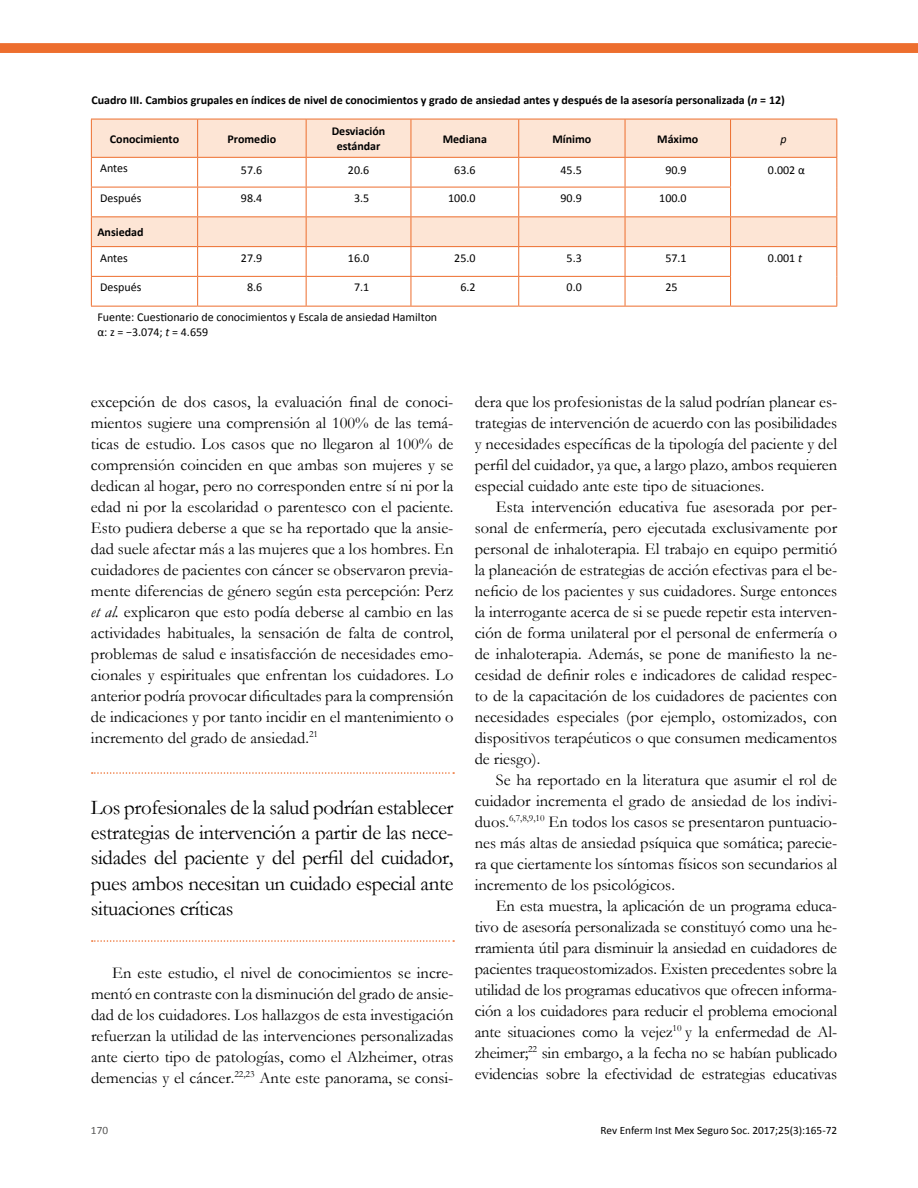
<style>
.page{position:relative;width:918px;height:1188px;background:#fff}
.page>*{position:absolute;margin:0;border:0;box-sizing:border-box;transform-origin:0 0}
.t1{font:21px/25.2px "Garamond";letter-spacing:-.02em;color:#000;text-align:justify}
.t2{font:16.5px/21px "Garamond";color:#000;text-align:justify}
.t3{font:12px/14.4px "Calibri";color:#000}
.t4{font:700 12px/14.4px "Calibri";color:#000;text-align:center}
.t5{font:italic 12px "Calibri";color:#000}
.t6{font:11.25px "Calibri";color:#000}
.t7{font:11.25px "Calibri";color:#575756}
.s1{font-style:italic}
</style>
<div class="page">
<svg style="left:0;top:43px;width:918px;height:10px;background:#ed7031"></svg>
<hr style="left:731px;top:306px;width:106px;height:1px;background:#ed6e2e">
<hr style="left:91px;top:306px;width:107px;height:1px;background:#ed6e2e">
<hr style="left:198px;top:306px;width:108px;height:1px;background:#ed6e2e">
<hr style="left:306px;top:306px;width:105px;height:1px;background:#ed6e2e">
<hr style="left:411px;top:306px;width:108px;height:1px;background:#ed6e2e">
<hr style="left:519px;top:306px;width:106px;height:1px;background:#ed6e2e">
<hr style="left:625px;top:306px;width:106px;height:1px;background:#ed6e2e">
<svg style="left:91px;top:119px;width:746px;height:187px"></svg>
<hr style="left:731px;top:246px;width:106px;height:1px;background:#ed6e2e">
<svg style="left:92px;top:772px;width:362px;height:2px"></svg>
<svg style="left:92px;top:940px;width:362px;height:2px"></svg>
<p class="t4" style="left:91px;top:93px;width:695px">Cuadro III. Cambios grupales en índices de nivel de conocimientos y grado de ansiedad antes y después de la asesoría personalizada (<span class="s1">n</span> = 12)</p>
<p class="t4" style="left:110px;top:131px;width:71px">Conocimiento</p>
<p class="t4" style="left:228px;top:131px;width:50px">Promedio</p>
<p class="t4" style="left:332px;top:124px;width:55px">Desviación estándar</p>
<p class="t4" style="left:443px;top:131px;width:46px">Mediana</p>
<p class="t4" style="left:552px;top:131px;width:41px">Mínimo</p>
<p class="t4" style="left:657px;top:131px;width:42px">Máximo</p>
<p class="t5" style="left:781px;top:131px;width:8px">p</p>
<p class="t3" style="left:100px;top:161px;width:29px">Antes</p>
<p class="t3" style="left:241px;top:163px;width:23px">57.6</p>
<p class="t3" style="left:348px;top:163px;width:23px">20.6</p>
<p class="t3" style="left:454px;top:163px;width:23px">63.6</p>
<p class="t3" style="left:561px;top:163px;width:23px">45.5</p>
<p class="t3" style="left:665px;top:163px;width:23px">90.9</p>
<p class="t3" style="left:768px;top:163px;width:38px">0.002 α</p>
<p class="t3" style="left:100px;top:191px;width:43px">Después</p>
<p class="t3" style="left:241px;top:191px;width:23px">98.4</p>
<p class="t3" style="left:354px;top:191px;width:17px">3.5</p>
<p class="t3" style="left:448px;top:191px;width:29px">100.0</p>
<p class="t3" style="left:561px;top:191px;width:23px">90.9</p>
<p class="t3" style="left:659px;top:191px;width:29px">100.0</p>
<p class="t4" style="left:97px;top:225px;width:48px">Ansiedad</p>
<p class="t3" style="left:100px;top:250px;width:29px">Antes</p>
<p class="t3" style="left:241px;top:250px;width:23px">27.9</p>
<p class="t3" style="left:348px;top:250px;width:23px">16.0</p>
<p class="t3" style="left:454px;top:250px;width:23px">25.0</p>
<p class="t3" style="left:567px;top:250px;width:17px">5.3</p>
<p class="t3" style="left:665px;top:250px;width:23px">57.1</p>
<p class="t3" style="left:768px;top:250px;width:36px">0.001 <span class="s1">t</span></p>
<p class="t3" style="left:100px;top:280px;width:43px">Después</p>
<p class="t3" style="left:247px;top:280px;width:17px">8.6</p>
<p class="t3" style="left:354px;top:280px;width:17px">7.1</p>
<p class="t3" style="left:460px;top:280px;width:17px">6.2</p>
<p class="t3" style="left:567px;top:280px;width:17px">0.0</p>
<p class="t3" style="left:665px;top:280px;width:14px">25</p>
<p class="t3" style="left:97px;top:310px;width:341px">Fuente: Cuestionario de conocimientos y Escala de ansiedad Hamilton α: z = −3.074; <span class="s1">t</span> = 4.659</p>
<p class="t2" style="left:91px;top:391px;width:364px">excepción de dos casos, la evaluación final de conoci&shy;mientos sugiere una comprensión al 100% de las temá&shy;ticas de estudio. Los casos que no llegaron al 100% de comprensión coinciden en que ambas son mujeres y se dedican al hogar, pero no corresponden entre sí ni por la edad ni por la escolaridad o parentesco con el paciente.<br>Esto pudiera deberse a que se ha reportado que la ansie&shy;dad suele afectar más a las mujeres que a los hombres. En cuidadores de pacientes con cáncer se observaron previa&shy;mente diferencias de género según esta percepción: Perz <span class="s1">et al.</span> explicaron que esto podía deberse al cambio en las actividades habituales, la sensación de falta de control, problemas de salud e insatisfacción de necesidades emo&shy;cionales y espirituales que enfrentan los cuidadores. Lo anterior podría provocar dificultades para la comprensión de indicaciones y por tanto incidir en el mantenimiento o incremento del grado de ansiedad.<sup>21</sup></p>
<p class="t1" style="left:91px;top:795px;width:364px">Los profesionales de la salud podrían establecer estrategias de intervención a partir de las nece&shy;sidades del paciente y del perfil del cuidador, pues ambos necesitan un cuidado especial ante situaciones críticas</p>
<p class="t2" style="left:91px;top:962px;width:364px;text-indent:21px">En este estudio, el nivel de conocimientos se incre&shy;mentó en contraste con la disminución del grado de ansie&shy;dad de los cuidadores. Los hallazgos de esta investigación refuerzan la utilidad de las intervenciones personalizadas ante cierto tipo de patologías, como el Alzheimer, otras demencias y el cáncer.<sup>22,23</sup> Ante este panorama, se consi-</p>
<p class="t2" style="left:475px;top:391px;width:364px">dera que los profesionistas de la salud podrían planear es&shy;trategias de intervención de acuerdo con las posibilidades y necesidades específicas de la tipología del paciente y del perfil del cuidador, ya que, a largo plazo, ambos requieren especial cuidado ante este tipo de situaciones.</p>
<p class="t2" style="left:475px;top:496px;width:364px;text-indent:21px">Esta intervención educativa fue asesorada por per&shy;sonal de enfermería, pero ejecutada exclusivamente por personal de inhaloterapia. El trabajo en equipo permitió la planeación de estrategias de acción efectivas para el be&shy;neficio de los pacientes y sus cuidadores. Surge entonces la interrogante acerca de si se puede repetir esta interven&shy;ción de forma unilateral por el personal de enfermería o de inhaloterapia. Además, se pone de manifiesto la ne&shy;cesidad de definir roles e indicadores de calidad respec&shy;to de la capacitación de los cuidadores de pacientes con necesidades especiales (por ejemplo, ostomizados, con dispositivos terapéuticos o que consumen medicamentos de riesgo).</p>
<p class="t2" style="left:475px;top:769px;width:364px;text-indent:21px">Se ha reportado en la literatura que asumir el rol de cuidador incrementa el grado de ansiedad de los indivi&shy;duos.<sup>6,7,8,9,10</sup> En todos los casos se presentaron puntuacio&shy;nes más altas de ansiedad psíquica que somática; parecie&shy;ra que ciertamente los síntomas físicos son secundarios al incremento de los psicológicos.</p>
<p class="t2" style="left:475px;top:895px;width:364px;text-indent:21px">En esta muestra, la aplicación de un programa educa&shy;tivo de asesoría personalizada se constituyó como una he&shy;rramienta útil para disminuir la ansiedad en cuidadores de pacientes traqueostomizados. Existen precedentes sobre la utilidad de los programas educativos que ofrecen informa&shy;ción a los cuidadores para reducir el problema emocional ante situaciones como la vejez<sup>10</sup> y la enfermedad de Al&shy;zheimer;<sup>22</sup> sin embargo, a la fecha no se habían publicado evidencias sobre la efectividad de estrategias educativas</p>
<p class="t7" style="left:91px;top:1123px;width:19px">170</p>
<p class="t6" style="left:601px;top:1123px;width:238px">Rev Enferm Inst Mex Seguro Soc. 2017;25(3):165-72</p>
</div>
